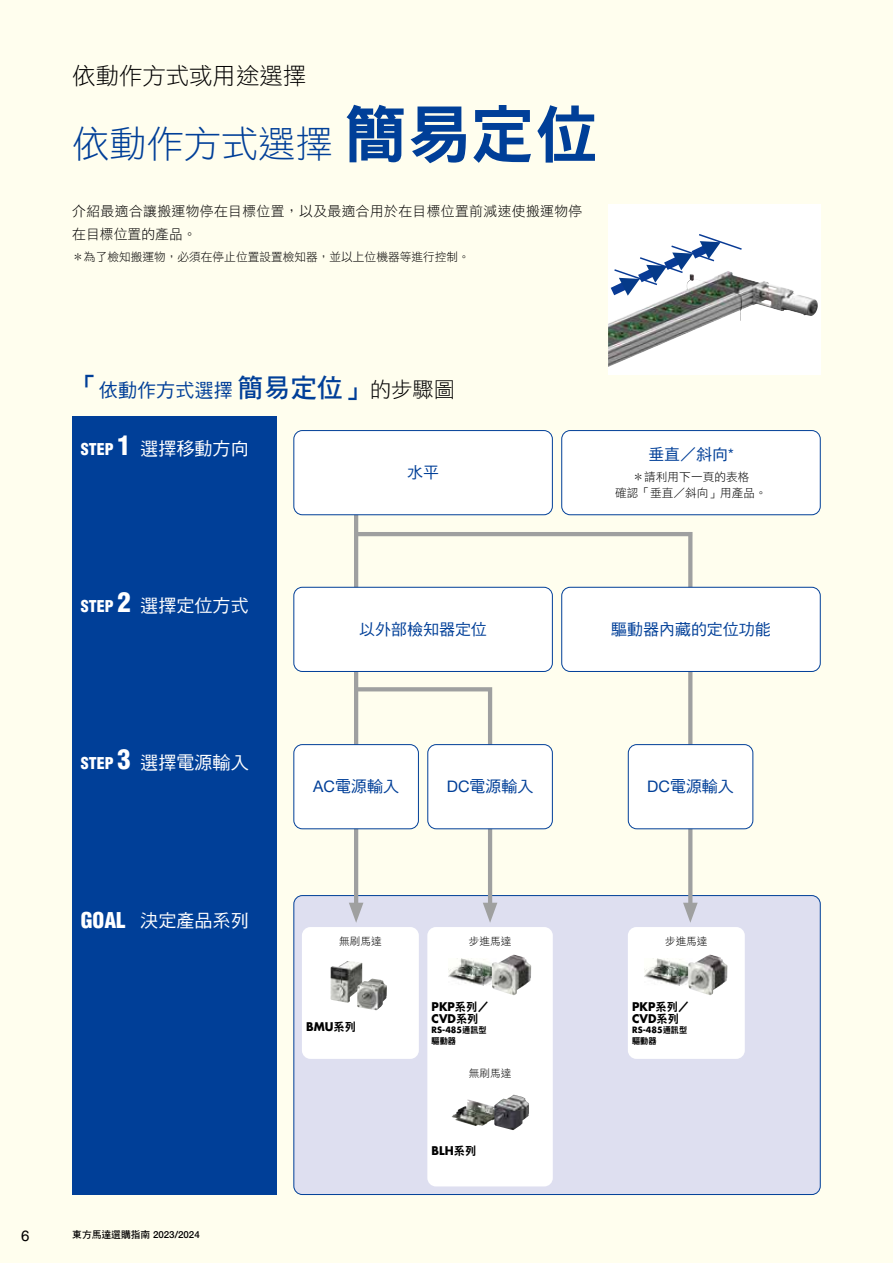
<style>
.page{position:relative;width:893px;height:1263px;background:#fffeee}
.page>*{position:absolute;margin:0;border:0;box-sizing:border-box;transform-origin:0 0}
.t1{font:37.2px "DF Hei Std W3";color:#003f98}
.t2{font:23.4px "DF Hei Std W3";color:#000}
.t3{font:19.2px "DF Hei Std W5";color:#003f98}
.t4{font:18px "DF Hei Std W5";color:#fff}
.t5{font:15.9px "DF Hei Std W5";color:#003f98}
.t6{font:15px "Helvetica LT Std";color:#000}
.t7{font:13.8px/23.4px "DF Hei Std W3";letter-spacing:.025em;color:#000}
.t8{font:11.7px/15.9px "DF Hei Std W3";color:#000;text-align:center}
.t9{font:700 11.7px/12.8px "Futura Std";color:#000;scale:.96 1}
.t10{font:10.65px "DF Hei Std W3";color:#000}
.t11{font:500 9.75px "Helvetica Neue LT Std";color:#000}
.t12{font:700 8.55px "Futura Std";color:#000;scale:.96 1}
.t13{font:8.55px "DF Hei Std W9";color:#000;scale:.96 1}
.s1{font-family:"DF Hei Std W9";font-size:63.75px}
.s2{font-family:"DF Hei Std W7";font-size:26.55px}
.s3{font-family:"DF Hei Std W3";font-size:21.3px;color:#000}
.s4{font-family:"Helvetica LT Std";font-weight:900;font-stretch:condensed;font-size:15.9px}
.s5{font-family:"Helvetica LT Std";font-weight:900;font-stretch:condensed;font-size:26.55px}
.s6{font-family:"Helvetica Neue LT Std"}
.s7{font-family:"Helvetica LT Std";font-weight:900;font-stretch:condensed;font-size:21.3px}
.s8{font-family:"DF Hei Std W7";font-weight:400}
.s9{font-family:"DF Hei Std W9";font-weight:400}
</style>
<div class="page">
<div style="left:294px;top:895px;width:526px;height:299px;background:#dedff0;border-radius:9px"></div>
<div style="left:72px;top:417px;width:204px;height:778px;background:#003f98"></div>
<hr style="left:354px;top:514px;width:4px;height:396px;background:#9fa0a0">
<svg style="left:349px;top:685px;width:148px;height:238px"></svg>
<svg style="left:688px;top:536px;width:4px;height:367px"></svg>
<svg style="left:683px;top:903px;width:15px;height:20px"></svg>
<hr style="left:356px;top:532px;width:336px;height:4px;background:#9fa0a0">
<div style="left:294px;top:431px;width:258px;height:84px;background:#fff;border-radius:9px"></div>
<div style="left:293px;top:430px;width:260px;height:85px;border:1px solid #003f98;border-radius:9px"></div>
<div style="left:294px;top:587px;width:258px;height:84px;background:#fff;border-radius:9px"></div>
<div style="left:293px;top:587px;width:260px;height:85px;border:1px solid #003f98;border-radius:9px"></div>
<div style="left:294px;top:745px;width:124px;height:84px;background:#fff;border-radius:9px"></div>
<div style="left:293px;top:744px;width:126px;height:85px;border:1px solid #003f98;border-radius:9px"></div>
<div style="left:428px;top:745px;width:124px;height:84px;background:#fff;border-radius:9px"></div>
<div style="left:427px;top:744px;width:126px;height:85px;border:1px solid #003f98;border-radius:9px"></div>
<div style="left:628px;top:745px;width:125px;height:84px;background:#fff;border-radius:9px"></div>
<div style="left:628px;top:744px;width:125px;height:85px;border:1px solid #003f98;border-radius:9px"></div>
<div style="left:302px;top:927px;width:117px;height:132px;background:#fff;border-radius:9px"></div>
<div style="left:628px;top:927px;width:117px;height:132px;background:#fff;border-radius:9px"></div>
<div style="left:427px;top:927px;width:126px;height:259px;background:#fff;border-radius:9px"></div>
<div style="left:562px;top:431px;width:258px;height:84px;background:#fff;border-radius:9px"></div>
<div style="left:561px;top:430px;width:260px;height:85px;border:1px solid #003f98;border-radius:9px"></div>
<div style="left:562px;top:587px;width:258px;height:84px;background:#fff;border-radius:9px"></div>
<div style="left:561px;top:587px;width:260px;height:85px;border:1px solid #003f98;border-radius:9px"></div>
<svg style="left:608px;top:204px;width:213px;height:170px;background:#dadddf"></svg>
<img style="left:331px;top:961px;width:31px;height:42px">
<img style="left:357px;top:979px;width:30px;height:31px">
<img style="left:452px;top:1099px;width:43px;height:27px">
<svg style="left:448px;top:955px;width:84px;height:41px"></svg>
<svg style="left:644px;top:955px;width:84px;height:40px"></svg>
<h2 class="t2" style="left:72px;top:63px;width:235px">依動作方式或用途選擇</h2>
<h1 class="t1" style="left:72px;top:123px;width:527px">依動作方式選擇<span class="s1">簡易定位</span></h1>
<p class="t7" style="left:72px;top:199px;width:512px">介紹最適合讓搬運物停在目標位置，以及最適合用於在目標位置前減速使搬運物停在目標位置的產品。</p>
<p class="t8" style="left:72px;top:249px;width:399px">＊為了檢知搬運物，必須在停止位置設置檢知器，並以上位機器等進行控制。</p>
<h3 class="t3" style="left:72px;top:380px;width:384px"><span class="s2">「</span>依動作方式選擇<span class="s2">簡易定位」</span><span class="s3">的步驟圖</span></h3>
<h3 class="t4" style="left:81px;top:438px;width:169px"><span class="s4">STEP</span> <span class="s5">1</span> 選擇移動方向</h3>
<h3 class="t4" style="left:81px;top:596px;width:169px"><span class="s4">STEP</span> <span class="s5">2</span> 選擇定位方式</h3>
<h3 class="t4" style="left:81px;top:753px;width:169px"><span class="s4">STEP</span> <span class="s5">3</span> 選擇電源輸入</h3>
<h3 class="t5" style="left:407px;top:464px;width:33px">水平</h3>
<h3 class="t5" style="left:359px;top:621px;width:129px">以外部檢知器定位</h3>
<h3 class="t5" style="left:648px;top:446px;width:87px">垂直／斜向<span class="s6">*</span></h3>
<p class="t8" style="left:615px;top:469px;width:154px">＊請利用下一頁的表格<br>確認「垂直／斜向」用產品。</p>
<h3 class="t5" style="left:611px;top:621px;width:161px">驅動器內藏的定位功能</h3>
<h3 class="t4" style="left:81px;top:910px;width:169px"><span class="s7">GOAL</span> 決定產品系列</h3>
<p class="t6" style="left:21px;top:1227px;width:10px">6</p>
<p class="t11" style="left:72px;top:1229px;width:129px"><span class="s8">東方馬達選購指南</span> 2023/2024</p>
<h3 class="t5" style="left:313px;top:778px;width:87px"><span class="s6">AC</span>電源輸入</h3>
<h3 class="t5" style="left:447px;top:778px;width:88px"><span class="s6">DC</span>電源輸入</h3>
<h3 class="t5" style="left:647px;top:778px;width:88px"><span class="s6">DC</span>電源輸入</h3>
<p class="t10" style="left:339px;top:935px;width:44px">無刷馬達</p>
<p class="t10" style="left:469px;top:935px;width:44px">步進馬達</p>
<p class="t10" style="left:665px;top:935px;width:44px">步進馬達</p>
<p class="t9" style="left:306px;top:1020px;width:53px">BMU<span class="s9">系列</span></p>
<p class="t9" style="left:432px;top:999px;width:61px">PKP<span class="s9">系列／<br></span>CVD<span class="s9">系列</span></p>
<p class="t12" style="left:432px;top:1024px;width:59px">RS-485<span class="s9">通訊型</span></p>
<p class="t13" style="left:432px;top:1036px;width:27px">驅動器</p>
<p class="t10" style="left:469px;top:1067px;width:44px">無刷馬達</p>
<p class="t9" style="left:432px;top:1144px;width:48px">BLH<span class="s9">系列</span></p>
<p class="t9" style="left:632px;top:999px;width:61px">PKP<span class="s9">系列／<br></span>CVD<span class="s9">系列</span></p>
<p class="t12" style="left:632px;top:1024px;width:59px">RS-485<span class="s9">通訊型</span></p>
<p class="t13" style="left:632px;top:1036px;width:27px">驅動器</p>
</div>
